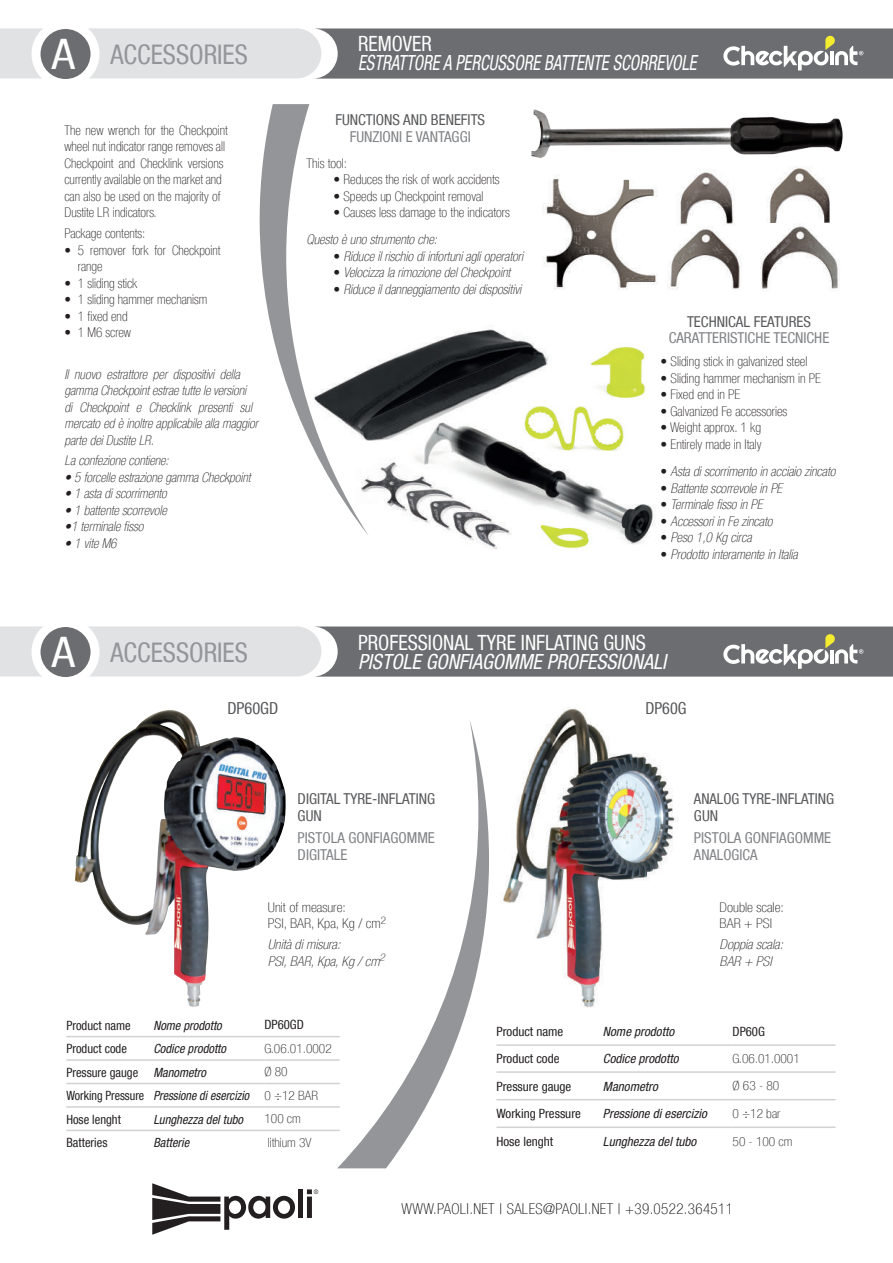
<style>
.page{position:relative;width:893px;height:1263px;background:#fff}
.page>*{position:absolute;margin:0;border:0;box-sizing:border-box;transform-origin:0 0}
.t1{font:condensed 27px "Helvetica Neue LT Com";color:#939598}
.t2{font:italic condensed 21px "Helvetica Neue LT Com";color:#fff;scale:.8 1}
.t3{font:italic condensed 21px "Helvetica Neue LT Com";color:#fff;scale:.96 1}
.t4{font:condensed 21px "Helvetica Neue LT Com";color:#fff;scale:.96 1}
.t5{font:condensed 21px "Helvetica Neue LT Com";color:#fff;scale:.95 1}
.t6{font:condensed 16.5px "Helvetica Neue LT Com";color:#57585a}
.t7{font:condensed 15px/16.5px "Helvetica Neue LT Com";color:#808285}
.t8{font:condensed 15px/16.5px "Helvetica Neue LT Com";color:#57585a}
.t9{font:100 condensed 15px "Helvetica Neue LT Com";letter-spacing:.025em;color:#000001}
.t10{font:italic 100 condensed 13.5px/16.5px "Helvetica Neue LT Com";color:#231f20}
.t11{font:100 condensed 13.5px/16.5px "Helvetica Neue LT Com";color:#231f20}
.t12{font:100 condensed 13.5px/16.5px "Helvetica Neue LT Com";color:#231f20;scale:1.06 1}
.t13{font:italic 100 condensed 13.5px/16.5px "Helvetica Neue LT Com";color:#231f20;scale:1.05 1}
.t14{font:condensed 12.75px "Helvetica Neue LT Com";color:#231f20}
.t15{font:italic condensed 12.75px "Helvetica Neue LT Com";color:#231f20}
.t16{font:100 condensed 12.75px "Helvetica Neue LT Com";color:#231f20;scale:1.05 1}
.t17{font:condensed 12.75px/23.5px "Helvetica Neue LT Com";color:#231f20;scale:.94 1}
.s1{font-size:42px;color:#fff}
.s2{font-style:normal}
.s3{font-style:italic}
.s4{font-weight:100}
</style>
<div class="page">
<svg style="left:152px;top:1183px;width:143px;height:52px"></svg>
<div style="left:298px;top:1189px;width:5px;height:29px;background:#231f20"></div>
<svg style="left:307px;top:1189px;width:11px;height:29px"></svg>
<div style="left:32px;top:20px;width:68px;height:68px;border:9px solid #fff;border-radius:50%"></div>
<div style="left:32px;top:618px;width:68px;height:68px;border:9px solid #fff;border-radius:50%"></div>
<img style="left:369px;top:326px;width:286px;height:223px">
<img style="left:531px;top:109px;width:312px;height:49px">
<img style="left:677px;top:172px;width:58px;height:54px">
<img style="left:769px;top:167px;width:61px;height:56px">
<img style="left:667px;top:226px;width:75px;height:64px">
<img style="left:760px;top:224px;width:80px;height:67px">
<img style="left:542px;top:177px;width:115px;height:112px">
<svg style="left:260px;top:104px;width:109px;height:431px"></svg>
<svg style="left:0;top:626px;width:893px;height:51px;background:#999a9c"></svg>
<svg style="left:0;top:28px;width:893px;height:51px;background:#999a9c"></svg>
<img style="left:503px;top:709px;width:175px;height:299px">
<svg style="left:337px;top:720px;width:152px;height:448px"></svg>
<img style="left:75px;top:715px;width:211px;height:292px">
<hr style="left:66px;top:1036px;width:198px;height:1px;background:#d1d2d4">
<hr style="left:264px;top:1036px;width:76px;height:1px;background:#d1d2d4">
<hr style="left:66px;top:1059px;width:198px;height:2px;background:#d1d2d4">
<hr style="left:264px;top:1059px;width:76px;height:2px;background:#d1d2d4">
<hr style="left:66px;top:1083px;width:198px;height:1px;background:#d1d2d4">
<hr style="left:264px;top:1083px;width:76px;height:1px;background:#d1d2d4">
<hr style="left:66px;top:1106px;width:198px;height:2px;background:#d1d2d4">
<hr style="left:264px;top:1106px;width:76px;height:2px;background:#d1d2d4">
<hr style="left:66px;top:1130px;width:198px;height:1px;background:#d1d2d4">
<hr style="left:264px;top:1130px;width:76px;height:1px;background:#d1d2d4">
<hr style="left:496px;top:1044px;width:237px;height:2px;background:#d1d2d4">
<hr style="left:733px;top:1044px;width:103px;height:2px;background:#d1d2d4">
<hr style="left:496px;top:1071px;width:237px;height:2px;background:#d1d2d4">
<hr style="left:733px;top:1071px;width:103px;height:2px;background:#d1d2d4">
<hr style="left:496px;top:1099px;width:237px;height:1px;background:#d1d2d4">
<hr style="left:733px;top:1099px;width:103px;height:1px;background:#d1d2d4">
<hr style="left:496px;top:1126px;width:237px;height:2px;background:#d1d2d4">
<hr style="left:733px;top:1126px;width:103px;height:2px;background:#d1d2d4">
<h1 class="t1" style="left:52px;top:38px;width:198px"><span class="s1">A</span> ACCESSORIES</h1>
<p class="t11" style="left:64px;top:122px;width:165px">The new wrench for the Checkpoint wheel nut indicator range removes all Checkpoint and Checklink versions currently available on the market and can also be used on the majority of Dustite LR indicators.</p>
<p class="t11" style="left:64px;top:225px;width:82px">Package contents:</p>
<p class="t11" style="left:78px;top:242px;width:144px;text-indent:-14px">• 5 remover fork for Checkpoint range</p>
<p class="t11" style="left:64px;top:275px;width:74px">• 1 sliding stick</p>
<p class="t11" style="left:64px;top:291px;width:145px">• 1 sliding hammer mechanism</p>
<p class="t11" style="left:64px;top:308px;width:65px">• 1 fixed end</p>
<p class="t11" style="left:64px;top:324px;width:68px">• 1 M6 screw</p>
<p class="t10" style="left:64px;top:366px;width:195px">Il nuovo estrattore per dispositivi della gamma Checkpoint estrae tutte le versioni<br>di Checkpoint e Checklink presenti sul mercato ed è inoltre applicabile alla maggior parte dei Dustite LR.</p>
<p class="t10" style="left:64px;top:452px;width:106px">La confezione contiene:</p>
<p class="t10" style="left:64px;top:469px;width:188px">• 5 forcelle estrazione gamma Checkpoint</p>
<p class="t10" style="left:64px;top:485px;width:104px">• 1 asta di scorrimento</p>
<p class="t10" style="left:64px;top:502px;width:104px">• 1 battente scorrevole</p>
<p class="t10" style="left:64px;top:518px;width:80px">•1 terminale fisso</p>
<p class="t10" style="left:64px;top:535px;width:54px">• 1 vite M6</p>
<h2 class="t5" style="left:358px;top:32px;width:79px">REMOVER</h2>
<h2 class="t2" style="left:358px;top:51px;width:425px">ESTRATTORE A PERCUSSORE BATTENTE SCORREVOLE</h2>
<p class="t8" style="left:335px;top:111px;width:151px">FUNCTIONS AND BENEFITS</p>
<p class="t7" style="left:350px;top:128px;width:123px">FUNZIONI E VANTAGGI</p>
<p class="t11" style="left:306px;top:155px;width:42px">This tool:</p>
<p class="t11" style="left:333px;top:171px;width:168px">• Reduces the risk of work accidents</p>
<p class="t11" style="left:333px;top:188px;width:151px">• Speeds up Checkpoint removal</p>
<p class="t11" style="left:333px;top:204px;width:178px">• Causes less damage to the indicators</p>
<p class="t10" style="left:306px;top:231px;width:132px">Questo è uno strumento che:</p>
<p class="t10" style="left:333px;top:248px;width:191px"><span class="s2">•</span> Riduce il rischio di infortuni agli operatori</p>
<p class="t10" style="left:333px;top:264px;width:178px"><span class="s2">•</span> Velocizza la rimozione del Checkpoint</p>
<p class="t10" style="left:333px;top:281px;width:189px"><span class="s2">•</span> Riduce il danneggiamento dei dispositivi</p>
<p class="t8" style="left:687px;top:313px;width:125px">TECHNICAL FEATURES</p>
<p class="t7" style="left:669px;top:330px;width:162px">CARATTERISTICHE TECNICHE</p>
<p class="t11" style="left:661px;top:353px;width:148px">• Sliding stick in galvanized steel</p>
<p class="t11" style="left:661px;top:370px;width:162px">• Sliding hammer mechanism in PE</p>
<p class="t11" style="left:661px;top:386px;width:81px">• Fixed end in PE</p>
<p class="t11" style="left:661px;top:403px;width:128px">• Galvanized Fe accessories</p>
<p class="t11" style="left:661px;top:419px;width:102px">• Weight approx. 1 kg</p>
<p class="t11" style="left:661px;top:436px;width:102px">• Entirely made in Italy</p>
<p class="t10" style="left:661px;top:463px;width:176px"><span class="s2">•</span> Asta di scorrimento in acciaio zincato</p>
<p class="t10" style="left:661px;top:480px;width:123px"><span class="s2">•</span> Battente scorrevole in PE</p>
<p class="t10" style="left:661px;top:496px;width:103px"><span class="s2">•</span> Terminale fisso in PE</p>
<p class="t10" style="left:661px;top:513px;width:113px"><span class="s2">•</span> Accessori in Fe zincato</p>
<p class="t10" style="left:661px;top:529px;width:92px"><span class="s2">•</span> Peso 1,0 Kg circa</p>
<p class="t10" style="left:661px;top:546px;width:138px"><span class="s2">•</span> Prodotto interamente in Italia</p>
<h1 class="t1" style="left:52px;top:636px;width:198px"><span class="s1">A</span> ACCESSORIES</h1>
<p class="t6" style="left:227px;top:698px;width:52px">DP60GD</p>
<h2 class="t4" style="left:358px;top:630px;width:301px">PROFESSIONAL TYRE INFLATING GUNS</h2>
<h2 class="t3" style="left:358px;top:649px;width:322px">PISTOLE GONFIAGOMME PROFESSIONALI</h2>
<p class="t6" style="left:645px;top:698px;width:42px">DP60G</p>
<p class="t8" style="left:298px;top:790px;width:139px">DIGITAL TYRE-INFLATING<br>GUN</p>
<p class="t7" style="left:298px;top:829px;width:139px">PISTOLA GONFIAGOMME<br>DIGITALE</p>
<p class="t8" style="left:694px;top:790px;width:142px">ANALOG TYRE-INFLATING<br>GUN</p>
<p class="t7" style="left:694px;top:829px;width:139px">PISTOLA GONFIAGOMME<br>ANALOGICA</p>
<p class="t12" style="left:268px;top:899px;width:113px">Unit of measure:<br>PSI, BAR, Kpa, Kg / cm<sup>2</sup></p>
<p class="t13" style="left:268px;top:936px;width:113px">Unità di misura:<br>PSI, BAR, Kpa, Kg / cm<sup>2</sup></p>
<p class="t14" style="left:66px;top:1018px;width:66px">Product name</p>
<p class="t15" style="left:153px;top:1018px;width:70px">Nome prodotto</p>
<p class="t14" style="left:264px;top:1017px;width:41px">DP60GD</p>
<p class="t14" style="left:66px;top:1041px;width:62px">Product code</p>
<p class="t15" style="left:153px;top:1041px;width:74px">Codice prodotto</p>
<p class="t16" style="left:264px;top:1041px;width:66px">G.06.01.0002</p>
<p class="t14" style="left:66px;top:1064px;width:141px">Pressure gauge <span class="s3">Manometro</span></p>
<p class="t17" style="left:66px;top:1060px;width:269px;text-indent:198px"><span class="s4">Ø 80<br></span>Working Pressure <span class="s3">Pressione di esercizio</span> <span class="s4">0 ÷12 BAR<br></span>Hose lenght</p>
<p class="t15" style="left:153px;top:1111px;width:91px">Lunghezza del tubo</p>
<p class="t16" style="left:264px;top:1111px;width:36px">100 cm</p>
<p class="t14" style="left:66px;top:1135px;width:43px">Batteries</p>
<p class="t15" style="left:153px;top:1135px;width:37px">Batterie</p>
<p class="t16" style="left:268px;top:1135px;width:43px">lithium 3V</p>
<p class="t12" style="left:720px;top:899px;width:62px">Double scale:<br>BAR + PSI</p>
<p class="t13" style="left:720px;top:936px;width:62px">Doppia scala:<br>BAR + PSI</p>
<p class="t14" style="left:496px;top:1024px;width:68px">Product name</p>
<p class="t15" style="left:603px;top:1024px;width:73px">Nome prodotto</p>
<p class="t14" style="left:733px;top:1024px;width:34px">DP60G</p>
<p class="t14" style="left:496px;top:1051px;width:65px">Product code</p>
<p class="t15" style="left:603px;top:1051px;width:77px">Codice prodotto</p>
<p class="t16" style="left:733px;top:1051px;width:66px">G.06.01.0001</p>
<p class="t14" style="left:496px;top:1079px;width:76px">Pressure gauge</p>
<p class="t15" style="left:603px;top:1079px;width:56px">Manometro</p>
<p class="t16" style="left:733px;top:1079px;width:46px">Ø 63 - 80</p>
<p class="t14" style="left:496px;top:1106px;width:86px">Working Pressure</p>
<p class="t15" style="left:603px;top:1106px;width:105px">Pressione di esercizio</p>
<p class="t16" style="left:733px;top:1106px;width:47px">0 ÷12 bar</p>
<p class="t14" style="left:496px;top:1134px;width:58px">Hose lenght</p>
<p class="t15" style="left:603px;top:1134px;width:95px">Lunghezza del tubo</p>
<p class="t16" style="left:733px;top:1134px;width:59px">50 - 100 cm</p>
<p class="t9" style="left:402px;top:1200px;width:333px">WWW.PAOLI.NET | SALES@PAOLI.NET | +39.0522.364511</p>
</div>
